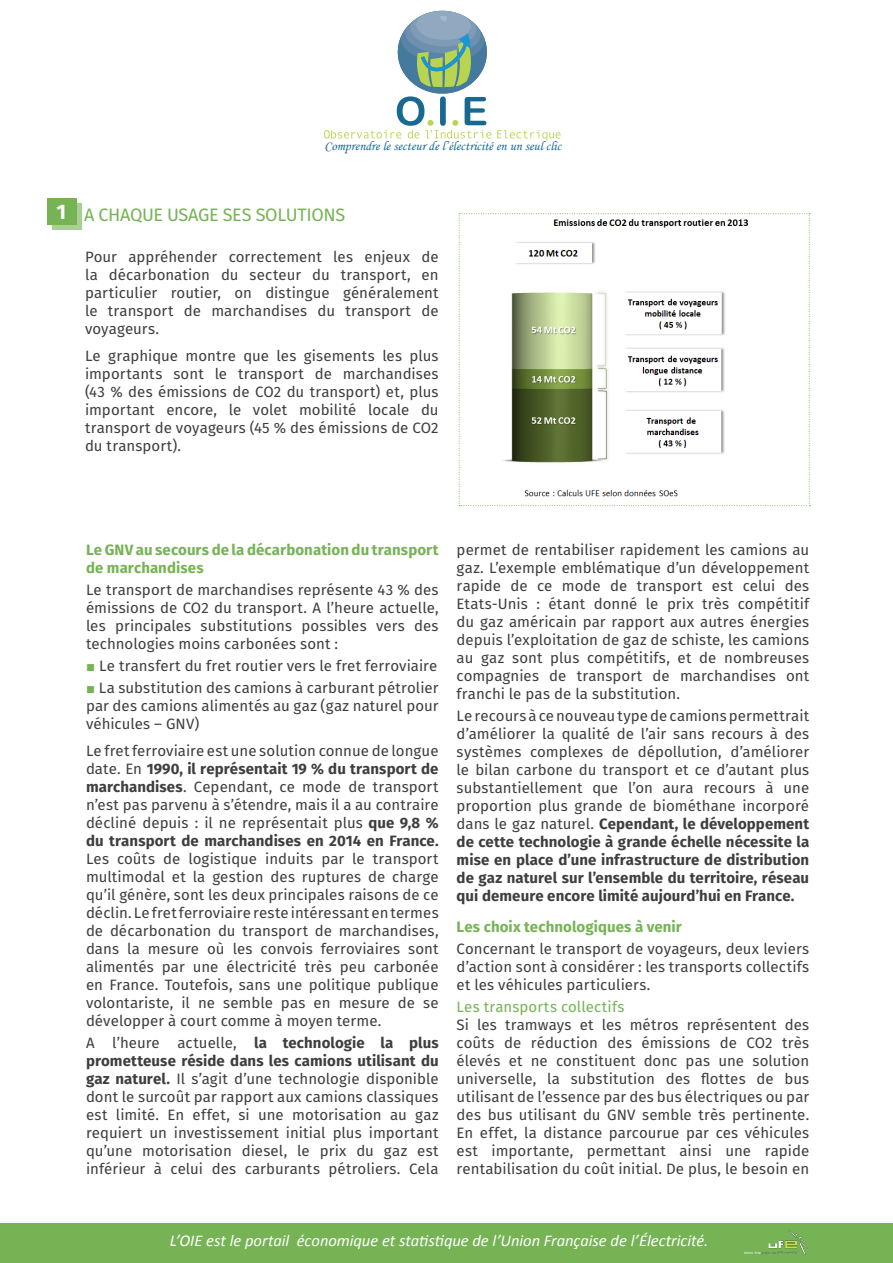
<style>
.page{position:relative;width:893px;height:1263px;background:#fff}
.page>*{position:absolute;margin:0;border:0;box-sizing:border-box;transform-origin:0 0}
.Fotolia_B{font:700 21px "Fira Sans";color:#fff}
.t1{font:18px "Fira Sans";letter-spacing:-.02em;color:#76b355}
.Fotolia_B-2{font:italic 16.5px "Calibri";color:#fff}
.Fotolia_B-3{font:15px/18px "Fira Sans";letter-spacing:.005em;color:#3e3e3f;text-align:justify}
.Fotolia_B-4{font:700 15px/18px "Fira Sans";letter-spacing:.005em;color:#76b355}
.Fotolia_B-5{font:15px "Fira Sans";letter-spacing:.01em;color:#76b355}
.t2{font:13.2px "Monotype Corsiva";letter-spacing:.005em;color:#176990}
.s1{font-family:"Arial";color:#76b355}
.s2{font-weight:700}
</style>
<div class="page">
<div style="left:0;top:1223px;width:893px;height:40px;background:#76b355"></div>
<svg style="left:497px;top:130px;width:64px;height:11px"></svg>
<svg style="left:324px;top:11px;width:167px;height:128px"></svg>
<svg style="left:52px;top:203px;width:30px;height:26px"></svg>
<div style="left:47px;top:198px;width:29px;height:26px;background:#76b355"></div>
<img style="left:744px;top:1230px;width:63px;height:25px">
<svg style="left:459px;top:213px;width:351px;height:293px"></svg>
<p class="t2" style="left:324px;top:138px;width:238px">Comprendre le secteur de l’électricité en un seul clic</p>
<p class="Fotolia_B" style="left:57px;top:194px;width:11px">1</p>
<p class="t1" style="left:84px;top:201px;width:263px">A CHAQUE USAGE SES SOLUTIONS</p>
<p class="Fotolia_B-3" style="left:85px;top:248px;width:355px">Pour appréhender correctement les enjeux de la décarbonation du secteur du transport, en particulier routier, on distingue généralement le transport de marchandises du transport de voyageurs.</p>
<p class="Fotolia_B-3" style="left:85px;top:346px;width:355px">Le graphique montre que les gisements les plus importants sont le transport de marchandises (43 % des émissions de CO2 du transport) et, plus important encore, le volet mobilité locale du transport de voyageurs (45 % des émissions de CO2 du transport).</p>
<p class="Fotolia_B-4" style="left:86px;top:539px;width:354px">Le GNV au secours de la décarbonation du transport de marchandises</p>
<p class="Fotolia_B-3" style="left:86px;top:580px;width:354px">Le transport de marchandises représente 43 % des émissions de CO2 du transport. A l’heure actuelle, les principales substitutions possibles vers des technologies moins carbonées sont :</p>
<p class="Fotolia_B-3" style="left:86px;top:656px;width:353px"><span class="s1">■</span> Le transfert du fret routier vers le fret ferroviaire</p>
<p class="Fotolia_B-3" style="left:86px;top:679px;width:354px"><span class="s1">■</span> La substitution des camions à carburant pétrolier par des camions alimentés au gaz (gaz naturel pour véhicules – GNV)</p>
<p class="Fotolia_B-3" style="left:86px;top:741px;width:354px">Le fret ferroviaire est une solution connue de longue date. En <span class="s2">1990, il représentait 19 % du transport de marchandises</span>. Cependant, ce mode de transport n’est pas parvenu à s’étendre, mais il a au contraire décliné depuis : il ne représentait plus <span class="s2">que 9,8 % du transport de marchandises en 2014 en France.<br></span>Les coûts de logistique induits par le transport multimodal et la gestion des ruptures de charge qu’il génère, sont les deux principales raisons de ce déclin. Le fret ferroviaire reste intéressant en termes de décarbonation du transport de marchandises, dans la mesure où les convois ferroviaires sont alimentés par une électricité très peu carbonée en France. Toutefois, sans une politique publique volontariste, il ne semble pas en mesure de se développer à court comme à moyen terme.</p>
<p class="Fotolia_B-3" style="left:86px;top:1033px;width:354px">A l’heure actuelle, <span class="s2">la technologie la plus prometteuse réside dans les camions utilisant du gaz naturel.</span> Il s’agit d’une technologie disponible dont le surcoût par rapport aux camions classiques est limité. En effet, si une motorisation au gaz requiert un investissement initial plus important qu’une motorisation diesel, le prix du gaz est inférieur à celui des carburants pétroliers. Cela</p>
<p class="Fotolia_B-3" style="left:457px;top:540px;width:354px">permet de rentabiliser rapidement les camions au gaz. L’exemple emblématique d’un développement rapide de ce mode de transport est celui des Etats-Unis : étant donné le prix très compétitif du gaz américain par rapport aux autres énergies depuis l’exploitation de gaz de schiste, les camions au gaz sont plus compétitifs, et de nombreuses compagnies de transport de marchandises ont franchi le pas de la substitution.</p>
<p class="Fotolia_B-3" style="left:457px;top:706px;width:354px">Le recours à ce nouveau type de camions permettrait d’améliorer la qualité de l’air sans recours à des systèmes complexes de dépollution, d’améliorer le bilan carbone du transport et ce d’autant plus substantiellement que l’on aura recours à une proportion plus grande de biométhane incorporé dans le gaz naturel. <span class="s2">Cependant, le développement de cette technologie à grande échelle nécessite la mise en place d’une infrastructure de distribution de gaz naturel sur l’ensemble du territoire, réseau qui demeure encore limité aujourd’hui en France.</span></p>
<p class="Fotolia_B-4" style="left:457px;top:916px;width:227px">Les choix technologiques à venir</p>
<p class="Fotolia_B-3" style="left:457px;top:939px;width:354px">Concernant le transport de voyageurs, deux leviers d’action sont à considérer : les transports collectifs et les véhicules particuliers.</p>
<p class="Fotolia_B-5" style="left:457px;top:996px;width:169px">Les transports collectifs</p>
<p class="Fotolia_B-3" style="left:457px;top:1015px;width:354px">Si les tramways et les métros représentent des coûts de réduction des émissions de CO2 très élevés et ne constituent donc pas une solution universelle, la substitution des flottes de bus utilisant de l’essence par des bus électriques ou par des bus utilisant du GNV semble très pertinente.<br>En effet, la distance parcourue par ces véhicules est importante, permettant ainsi une rapide rentabilisation du coût initial. De plus, le besoin en</p>
<p class="Fotolia_B-2" style="left:170px;top:1229px;width:540px">L’OIE est le portail économique et statistique de l’Union Française de l’Électricité.</p>
</div>
